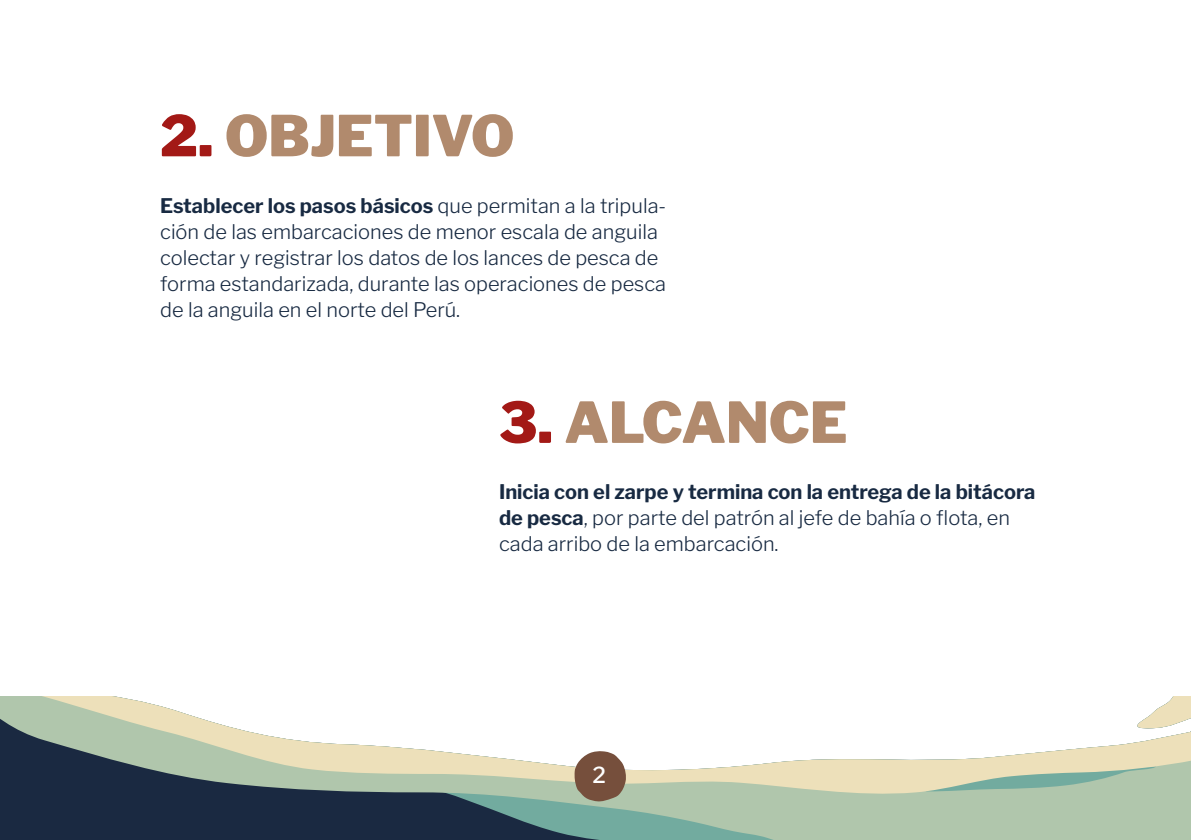
<style>
.page{position:relative;width:1191px;height:840px;background:#fff}
.page>*{position:absolute;margin:0;border:0;box-sizing:border-box;transform-origin:0 0}
.t1{font:100 56px "Libre Franklin";color:#b18a6d}
.t2{font:100 22px "Libre Franklin";color:#fff}
.t3{font:100 20px/26px "Libre Franklin";color:#182a42}
.s1{color:#a31916}
.s2{font-weight:700}
</style>
<div class="page">
<svg style="left:0;top:796px;width:925px;height:43px;background:#52696d"></svg>
<svg style="left:0;top:696px;width:925px;height:100px"></svg>
<svg style="left:925px;top:696px;width:266px;height:143px"></svg>
<svg style="left:574px;top:750px;width:52px;height:51px;background:#8d705f"></svg>
<h1 class="t1" style="left:160px;top:92px;width:356px"><span class="s1">2.</span> OBJETIVO</h1>
<p class="t3" style="left:160px;top:191px;width:507px"><span class="s2">Establecer los pasos básicos</span> que permitan a la tripula&shy;ción de las embarcaciones de menor escala de anguila colectar y registrar los datos de los lances de pesca de forma estandarizada, durante las operaciones de pesca de la anguila en el norte del Perú.</p>
<h1 class="t1" style="left:499px;top:378px;width:350px"><span class="s1">3.</span> ALCANCE</h1>
<p class="t3" style="left:499px;top:476px;width:538px"><span class="s2">Inicia con el zarpe y termina con la entrega de la bitácora de pesca</span>, por parte del patrón al jefe de bahía o flota, en cada arribo de la embarcación.</p>
<p class="t2" style="left:592px;top:757px;width:15px">2</p>
</div>
